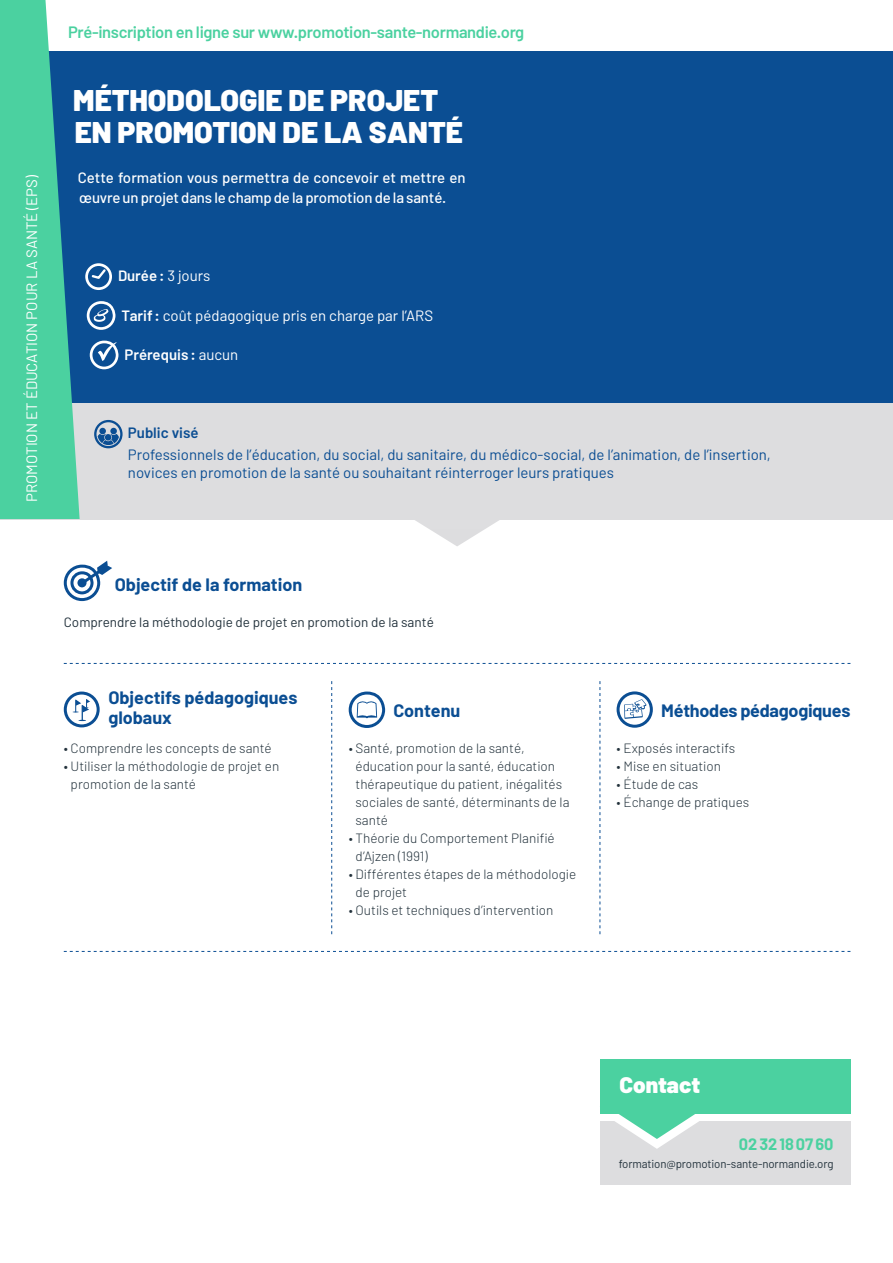
<style>
.page{position:relative;width:893px;height:1263px;background:#fff}
.page>*{position:absolute;margin:0;border:0;box-sizing:border-box;transform-origin:0 0}
.Titre_formation{font:900 30px "Barlow";color:#fff}
.sous_titre_blanc{font:900 22.5px "Barlow";color:#fff}
.t1{font:700 18px "Barlow";color:#0b4e93}
.t2{font:600 16.5px "Barlow";letter-spacing:-.02em;color:#4bd1a0}
.t3{font:700 16.5px "Barlow";color:#4bd1a0}
.t4{font:15px/18px "Barlow";color:#0b4e93}
.Chapeau{font:500 15px/19.5px "Barlow";letter-spacing:-.01em;color:#fff}
.t5{font:15px "Barlow";color:#fff}
.t6{font:600 15px "Barlow";color:#fff}
.t7{font:600 15px "Barlow";color:#0b4e93}
.contenu_regular{font:300 13.5px/18px "Barlow";color:#23323c}
.contenu_regular-2{font:13.5px "Barlow";color:#23323c}
.t8{font:11.7px "Barlow";letter-spacing:-.01em;color:#23323c}
.s1{font-weight:400}
.s2{font-weight:600}
</style>
<div class="page">
<svg style="left:73px;top:699px;width:17px;height:22px"></svg>
<div style="left:64px;top:691px;width:36px;height:36px;border:3px solid #0b4e93;border-radius:50%"></div>
<svg style="left:65px;top:566px;width:34px;height:34px"></svg>
<div style="left:64px;top:565px;width:36px;height:36px;border:3px solid #0b4e93;border-radius:50%"></div>
<svg style="left:72px;top:573px;width:20px;height:20px"></svg>
<div style="left:70px;top:571px;width:24px;height:23px;border:3px solid #0b4e93;border-radius:50%"></div>
<svg style="left:78px;top:561px;width:34px;height:26px"></svg>
<svg style="left:64px;top:663px;width:786px;height:1px"></svg>
<svg style="left:618px;top:693px;width:33px;height:33px"></svg>
<div style="left:617px;top:691px;width:36px;height:37px;border:3px solid #0b4e93;border-radius:50%"></div>
<svg style="left:624px;top:699px;width:22px;height:20px"></svg>
<svg style="left:413px;top:519px;width:88px;height:27px"></svg>
<div style="left:0;top:403px;width:893px;height:116px;background:#dddddf"></div>
<svg style="left:94px;top:420px;width:29px;height:28px"></svg>
<div style="left:0;top:51px;width:893px;height:352px;background:#0b4e93"></div>
<svg style="left:0;top:0;width:80px;height:519px"></svg>
<div style="left:85px;top:263px;width:27px;height:27px;border:3px solid #fff;border-radius:50%"></div>
<svg style="left:90px;top:267px;width:18px;height:12px"></svg>
<svg style="left:94px;top:309px;width:14px;height:13px"></svg>
<div style="left:87px;top:301px;width:28px;height:29px;border:3px solid #fff;border-radius:50%"></div>
<div style="left:90px;top:341px;width:28px;height:28px;border:3px solid #fff;border-radius:50%"></div>
<svg style="left:98px;top:342px;width:19px;height:19px"></svg>
<svg style="left:331px;top:681px;width:1px;height:253px"></svg>
<svg style="left:600px;top:681px;width:1px;height:253px"></svg>
<svg style="left:350px;top:693px;width:34px;height:33px"></svg>
<div style="left:349px;top:691px;width:36px;height:37px;border:3px solid #0b4e93;border-radius:50%"></div>
<svg style="left:357px;top:700px;width:20px;height:18px"></svg>
<svg style="left:64px;top:951px;width:786px;height:1px"></svg>
<div style="left:600px;top:1121px;width:250px;height:64px;background:#dddddf"></div>
<svg style="left:600px;top:1113px;width:126px;height:36px"></svg>
<div style="left:600px;top:1059px;width:250px;height:54px;background:#4bd1a0"></div>
<p class="t5" style="left:22px;top:502px;width:329px;rotate:-90deg">PROMOTION ET ÉDUCATION POUR LA SANTÉ (EPS)</p>
<p class="t2" style="left:68px;top:22px;width:458px">Pré-inscription en ligne sur www.promotion-sante-normandie.org</p>
<p class="Titre_formation" style="left:73px;top:82px;width:366px">MÉTHODOLOGIE DE PROJET</p>
<p class="Titre_formation" style="left:75px;top:113px;width:390px">EN PROMOTION DE LA SANTÉ</p>
<p class="Chapeau" style="left:78px;top:168px;width:389px">Cette formation vous permettra de concevoir et mettre en œuvre un projet dans le champ de la promotion de la santé.</p>
<p class="t6" style="left:118px;top:267px;width:94px">Durée: <span class="s1">3 jours</span></p>
<p class="t5" style="left:121px;top:306px;width:313px"><span class="s2">Tarif:</span> coût pédagogique pris en charge par l’ARS</p>
<p class="t6" style="left:124px;top:345px;width:115px">Prérequis : <span class="s1">aucun</span></p>
<p class="t7" style="left:128px;top:423px;width:72px">Public visé</p>
<p class="t4" style="left:128px;top:445px;width:644px">Professionnels de l’éducation, du social, du sanitaire, du médico-social, de l’animation, de l’insertion, novices en promotion de la santé ou souhaitant réinterroger leurs pratiques</p>
<p class="t1" style="left:115px;top:573px;width:189px">Objectif de la formation</p>
<p class="contenu_regular-2" style="left:64px;top:614px;width:372px">Comprendre la méthodologie de projet en promotion de la santé</p>
<p class="t1" style="left:108px;top:687px;width:191px">Objectifs pédagogiques</p>
<p class="t1" style="left:108px;top:706px;width:65px">globaux</p>
<p class="contenu_regular" style="left:64px;top:739px;width:209px"><span class="s1">•</span> Comprendre les concepts de santé</p>
<p class="contenu_regular" style="left:71px;top:757px;width:210px;text-indent:-7px"><span class="s1">•</span> Utiliser la méthodologie de projet en promotion de la santé</p>
<p class="t1" style="left:393px;top:699px;width:69px">Contenu</p>
<p class="contenu_regular" style="left:356px;top:739px;width:215px;text-indent:-7px">• Santé, promotion de la santé, éducation pour la santé, éducation thérapeutique du patient, inégalités sociales de santé, déterminants de la santé</p>
<p class="contenu_regular" style="left:356px;top:829px;width:201px;text-indent:-7px">• Théorie du Comportement Planifié d’Ajzen (1991)</p>
<p class="contenu_regular" style="left:356px;top:865px;width:222px;text-indent:-7px">• Différentes étapes de la méthodologie de projet</p>
<p class="contenu_regular" style="left:349px;top:901px;width:206px">• Outils et techniques d’intervention</p>
<p class="t1" style="left:661px;top:699px;width:191px">Méthodes pédagogiques</p>
<p class="contenu_regular" style="left:617px;top:739px;width:120px">• Exposés interactifs</p>
<p class="contenu_regular" style="left:617px;top:757px;width:106px">• Mise en situation</p>
<p class="contenu_regular" style="left:617px;top:775px;width:83px">• Étude de cas</p>
<p class="contenu_regular" style="left:617px;top:793px;width:134px">• Échange de pratiques</p>
<p class="sous_titre_blanc" style="left:619px;top:1070px;width:82px">Contact</p>
<p class="t3" style="left:739px;top:1134px;width:96px">0232180760</p>
<p class="t8" style="left:619px;top:1157px;width:216px">formation@promotion-sante-normandie.org</p>
</div>
